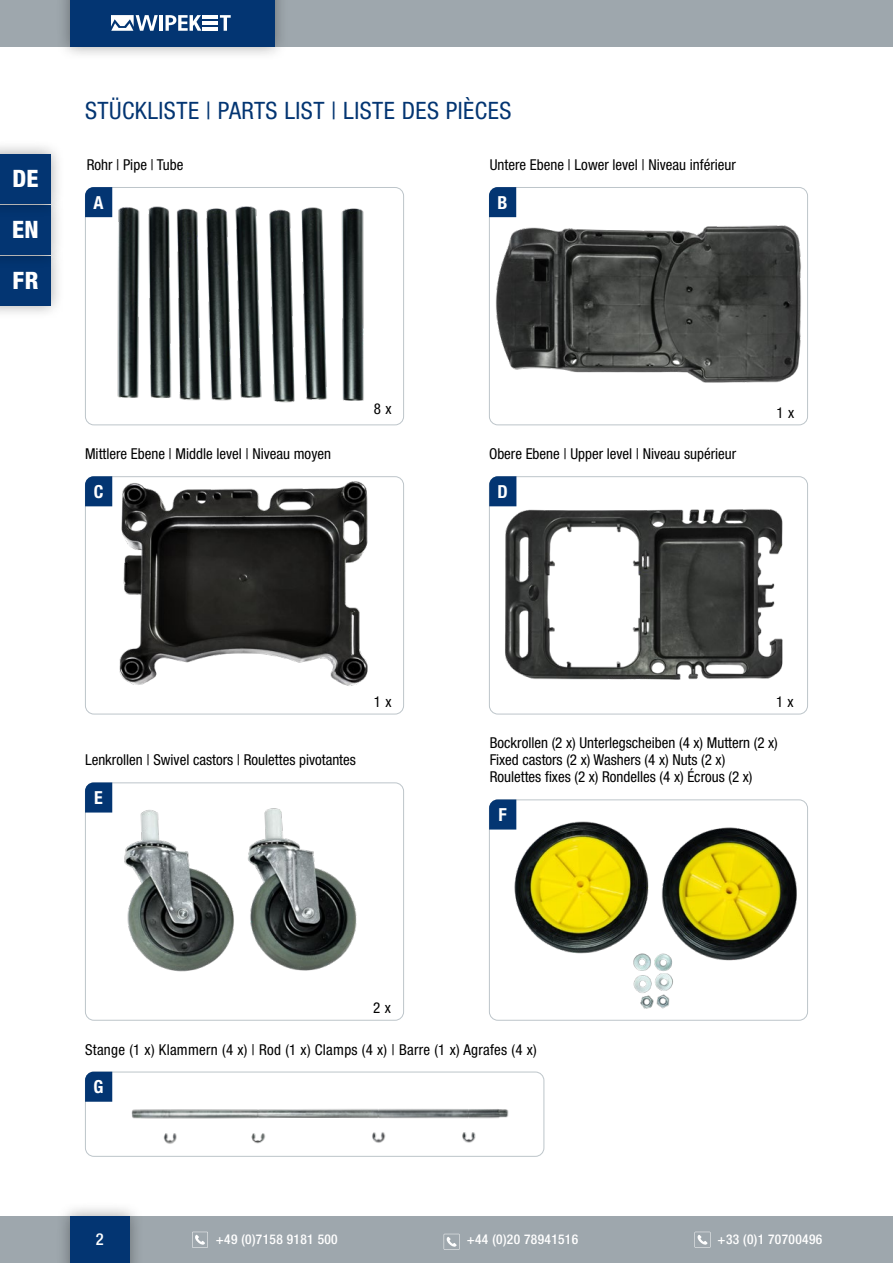
<style>
.page{position:relative;width:893px;height:1263px;background:#fff}
.page>*{position:absolute;margin:0;border:0;box-sizing:border-box;transform-origin:0 0}
.t1{font:condensed 24px "Helvetica Neue LT Pro";letter-spacing:.02em;color:#033572}
.t2{font:800 condensed 24px "Helvetica Neue LT Pro";color:#fff}
.t3{font:700 condensed 18px "Helvetica Neue LT Pro";color:#fff}
.t4{font:500 condensed 16.5px "Helvetica Neue LT Pro";color:#fff}
.t5{font:condensed 15px/17px "Helvetica Neue LT Pro";color:#000}
.t6{font:condensed 15px "Helvetica Neue LT Pro";letter-spacing:.02em;color:#000}
.t7{font:500 condensed 13.5px "Helvetica Neue LT Pro";letter-spacing:.025em;color:#fff}
</style>
<div class="page">
<div style="left:0;top:1216px;width:893px;height:47px;background:#9ea7ad"></div>
<svg style="left:192px;top:1232px;width:16px;height:16px"></svg>
<svg style="left:444px;top:1234px;width:16px;height:16px"></svg>
<svg style="left:694px;top:1232px;width:16px;height:16px"></svg>
<div style="left:0;top:0;width:893px;height:47px;background:#9ea7ad"></div>
<div style="left:56px;top:0;width:233px;height:61px;background:#000;opacity:.35"></div>
<div style="left:70px;top:0;width:204px;height:47px;background:#033572"></div>
<div style="left:56px;top:1202px;width:88px;height:61px;background:#000;opacity:.35"></div>
<div style="left:70px;top:1216px;width:60px;height:47px;background:#033572"></div>
<div style="left:0;top:242px;width:65px;height:77px;background:#000;opacity:.35"></div>
<div style="left:0;top:256px;width:50px;height:49px;background:#033572"></div>
<div style="left:0;top:191px;width:65px;height:77px;background:#000;opacity:.35"></div>
<div style="left:0;top:205px;width:50px;height:49px;background:#033572"></div>
<div style="left:0;top:139px;width:65px;height:78px;background:#000;opacity:.35"></div>
<div style="left:0;top:154px;width:50px;height:49px;background:#033572"></div>
<hr style="left:160px;top:15px;width:3px;height:16px;background:#fff">
<svg style="left:111px;top:15px;width:47px;height:16px"></svg>
<hr style="left:203px;top:15px;width:15px;height:3px;background:#fff">
<hr style="left:203px;top:21px;width:15px;height:3px;background:#fff">
<hr style="left:203px;top:28px;width:15px;height:3px;background:#fff">
<svg style="left:166px;top:15px;width:35px;height:16px"></svg>
<svg style="left:220px;top:15px;width:11px;height:16px"></svg>
<img style="left:85px;top:187px;width:319px;height:238px">
<div style="left:85px;top:187px;width:319px;height:238px;border:1px solid #bdc5ca;border-radius:9px"></div>
<img style="left:495px;top:225px;width:306px;height:158px">
<div style="left:489px;top:187px;width:319px;height:238px;border:1px solid #bdc5ca;border-radius:9px"></div>
<svg style="left:85px;top:187px;width:27px;height:30px"></svg>
<svg style="left:489px;top:187px;width:27px;height:30px"></svg>
<img style="left:85px;top:478px;width:319px;height:236px">
<div style="left:85px;top:476px;width:319px;height:238px;border:1px solid #bdc5ca;border-radius:9px"></div>
<svg style="left:85px;top:476px;width:27px;height:30px"></svg>
<img style="left:491px;top:496px;width:292px;height:184px">
<div style="left:489px;top:476px;width:319px;height:238px;border:1px solid #bdc5ca;border-radius:9px"></div>
<svg style="left:489px;top:476px;width:27px;height:30px"></svg>
<img style="left:85px;top:784px;width:319px;height:236px">
<div style="left:85px;top:782px;width:319px;height:238px;border:1px solid #bdc5ca;border-radius:9px"></div>
<svg style="left:85px;top:782px;width:27px;height:30px"></svg>
<img style="left:489px;top:801px;width:317px;height:218px">
<div style="left:489px;top:799px;width:319px;height:222px;border:1px solid #bdc5ca;border-radius:9px"></div>
<svg style="left:489px;top:799px;width:27px;height:30px"></svg>
<img style="left:85px;top:1072px;width:459px;height:84px">
<div style="left:85px;top:1072px;width:459px;height:85px;border:1px solid #bdc5ca;border-radius:9px"></div>
<svg style="left:85px;top:1072px;width:27px;height:30px"></svg>
<h1 class="t2" style="left:12px;top:164px;width:28px">DE</h1>
<h1 class="t2" style="left:12px;top:215px;width:28px">EN</h1>
<h1 class="t2" style="left:13px;top:266px;width:27px">FR</h1>
<h1 class="t1" style="left:85px;top:96px;width:428px">STÜCKLISTE | PARTS LIST | LISTE DES PIÈCES</h1>
<p class="t5" style="left:87px;top:156px;width:98px">Rohr | Pipe | Tube</p>
<p class="t5" style="left:490px;top:156px;width:248px">Untere Ebene | Lower level | Niveau inférieur</p>
<p class="t3" style="left:94px;top:191px;width:12px">A</p>
<p class="t3" style="left:497px;top:191px;width:12px">B</p>
<p class="t5" style="left:85px;top:445px;width:248px">Mittlere Ebene | Middle level | Niveau moyen</p>
<p class="t3" style="left:94px;top:481px;width:11px">C</p>
<p class="t5" style="left:374px;top:400px;width:19px">8 x</p>
<p class="t5" style="left:777px;top:404px;width:19px">1 x</p>
<p class="t5" style="left:489px;top:445px;width:249px">Obere Ebene | Upper level | Niveau supérieur</p>
<p class="t3" style="left:498px;top:481px;width:12px">D</p>
<p class="t5" style="left:85px;top:751px;width:272px">Lenkrollen | Swivel castors | Roulettes pivotantes</p>
<p class="t3" style="left:94px;top:787px;width:10px">E</p>
<p class="t5" style="left:374px;top:693px;width:19px">1 x</p>
<p class="t5" style="left:373px;top:999px;width:19px">2 x</p>
<p class="t5" style="left:776px;top:693px;width:19px">1 x</p>
<p class="t5" style="left:490px;top:734px;width:290px">Bockrollen (2 x) Unterlegscheiben (4 x) Muttern (2 x)<br>Fixed castors (2 x) Washers (4 x) Nuts (2 x)<br>Roulettes fixes (2 x) Rondelles (4 x) Écrous (2 x)</p>
<p class="t3" style="left:498px;top:804px;width:10px">F</p>
<p class="t6" style="left:85px;top:1040px;width:453px">Stange (1 x) Klammern (4 x) | Rod (1 x) Clamps (4 x) | Barre (1 x) Agrafes (4 x)</p>
<p class="t3" style="left:94px;top:1076px;width:12px">G</p>
<p class="t4" style="left:96px;top:1229px;width:9px">2</p>
<p class="t7" style="left:216px;top:1231px;width:123px">+49 (0)7158 9181 500</p>
<p class="t7" style="left:467px;top:1231px;width:113px">+44 (0)20 78941516</p>
<p class="t7" style="left:718px;top:1231px;width:106px">+33 (0)1 70700496</p>
</div>
